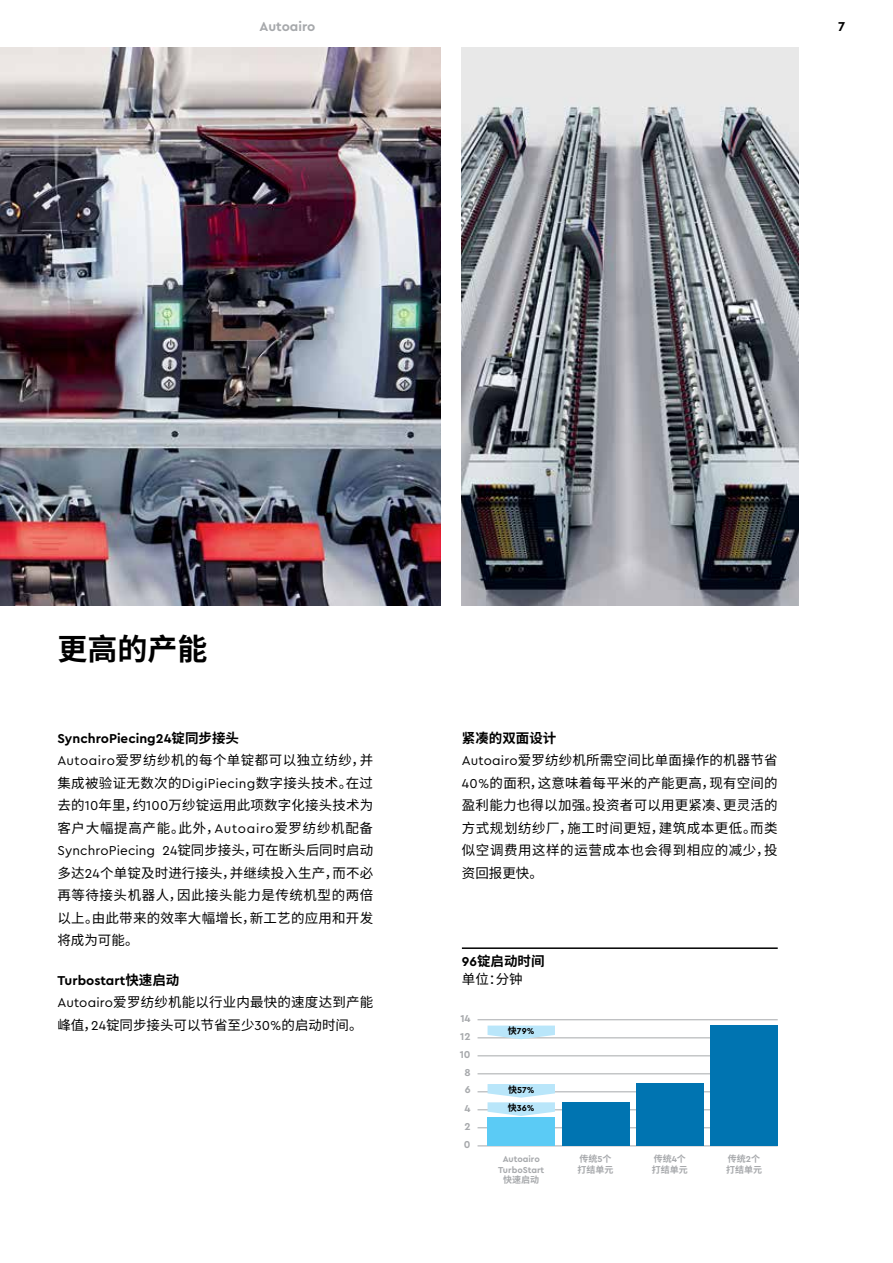
<style>
.page{position:relative;width:893px;height:1263px;background:#fff}
.page>*{position:absolute;margin:0;border:0;box-sizing:border-box;transform-origin:0 0}
.t1{font:700 30px "Noto Sans CJ Ksc";color:#000}
.t2{font:13.5px/22.5px "Noto Sans CJ Ksc";letter-spacing:.015em;color:#000;text-align:justify}
.t3{font:700 13.5px "Saurer";color:#000}
.t4{font:13.5px "Saurer";letter-spacing:.01em;color:#000}
.t5{font:700 13.5px/18px "Noto Sans CJ Ksc";color:#000}
.t6{font:700 13.5px "Saurer";color:#a7a9ac}
.t7{font:700 10.5px "Saurer";color:#a7a9ac}
.t8{font:700 9px/10.5px "Noto Sans CJ Ksc";color:#a7a9ac}
.t9{font:700 9px/10.5px "Saurer";color:#a7a9ac;text-align:center}
.t10{font:700 9px "Saurer";color:#000}
.s1{font-family:"Noto Sans CJ Ksc"}
.s2{font-family:"Saurer"}
.s3{font-weight:700}
.s4{font-weight:400}
</style>
<div class="page">
<img style="left:0;top:48px;width:441px;height:558px">
<img style="left:461px;top:48px;width:338px;height:558px">
<hr style="left:477px;top:1146px;width:301px;height:1px;background:#a7a9ac">
<hr style="left:477px;top:1127px;width:301px;height:1px;background:#a7a9ac">
<hr style="left:477px;top:1109px;width:301px;height:1px;background:#a7a9ac">
<hr style="left:477px;top:1091px;width:301px;height:1px;background:#a7a9ac">
<hr style="left:477px;top:1073px;width:301px;height:1px;background:#a7a9ac">
<hr style="left:477px;top:1055px;width:301px;height:1px;background:#a7a9ac">
<hr style="left:477px;top:1037px;width:301px;height:1px;background:#a7a9ac">
<hr style="left:477px;top:1019px;width:301px;height:1px;background:#a7a9ac">
<hr style="left:462px;top:947px;width:316px;height:2px;background:#000">
<div style="left:488px;top:1117px;width:67px;height:29px;background:#5bcbf5"></div>
<div style="left:562px;top:1102px;width:67px;height:44px;background:#0074b1"></div>
<div style="left:636px;top:1084px;width:67px;height:62px;background:#0074b1"></div>
<div style="left:710px;top:1025px;width:68px;height:121px;background:#0074b1"></div>
<svg style="left:488px;top:1084px;width:67px;height:32px"></svg>
<svg style="left:488px;top:1025px;width:67px;height:14px"></svg>
<p class="t6" style="left:260px;top:18px;width:57px">Autoairo</p>
<p class="t3" style="left:838px;top:18px;width:9px">7</p>
<h1 class="t1" style="left:57px;top:632px;width:151px">更高的产能</h1>
<p class="t3" style="left:57px;top:729px;width:183px">SynchroPiecing24<span class="s1">锭同步接头</span></p>
<p class="t2" style="left:57px;top:749px;width:317px"><span class="s2">Autoairo</span>爱罗纺纱机的每个单锭都可以独立纺纱，并集成被验证无数次的<span class="s2">DigiPiecing</span>数字接头技术。在过去的<span class="s2">10</span>年里，约<span class="s2">100</span>万纱锭运用此项数字化接头技术为客户大幅提高产能。此外，<span class="s2">Autoairo</span>爱罗纺纱机配备</p>
<p class="t4" style="left:57px;top:842px;width:317px">SynchroPiecing 24<span class="s1">锭同步接头，可在断头后同时启动</span></p>
<p class="t2" style="left:57px;top:862px;width:317px">多达<span class="s2">24</span>个单锭及时进行接头，并继续投入生产，而不必再等待接头机器人，因此接头能力是传统机型的两倍以上。由此带来的效率大幅增长，新工艺的应用和开发将成为可能。</p>
<p class="t3" style="left:57px;top:971px;width:123px">Turbostart<span class="s1">快速启动</span></p>
<p class="t2" style="left:57px;top:991px;width:317px"><span class="s2">Autoairo</span>爱罗纺纱机能以行业内最快的速度达到产能峰值，<span class="s2">24</span>锭同步接头可以节省至少<span class="s2">30%</span>的启动时间。</p>
<p class="t2" style="left:462px;top:727px;width:317px;text-align:left"><span class="s3">紧凑的双面设计<br></span><span class="s2">Autoairo</span>爱罗纺纱机所需空间比单面操作的机器节省<br><span class="s2">40%</span>的面积，这意味着每平米的产能更高，现有空间的盈利能力也得以加强。投资者可以用更紧凑、更灵活的方式规划纺纱厂，施工时间更短，建筑成本更低。而类似空调费用这样的运营成本也会得到相应的减少，投资回报更快。</p>
<p class="t5" style="left:462px;top:952px;width:84px"><span class="s2">96</span>锭启动时间<span class="s4">单位：分钟</span></p>
<p class="t7" style="left:460px;top:1011px;width:12px">14</p>
<p class="t7" style="left:460px;top:1029px;width:12px">12</p>
<p class="t7" style="left:460px;top:1047px;width:12px">10</p>
<p class="t7" style="left:464px;top:1065px;width:8px">8</p>
<p class="t7" style="left:465px;top:1083px;width:7px">6</p>
<p class="t7" style="left:465px;top:1101px;width:8px">4</p>
<p class="t7" style="left:464px;top:1119px;width:8px">2</p>
<p class="t7" style="left:464px;top:1137px;width:8px">0</p>
<p class="t10" style="left:508px;top:1025px;width:28px"><span class="s1">快</span>79%</p>
<p class="t10" style="left:508px;top:1083px;width:28px"><span class="s1">快</span>57%</p>
<p class="t10" style="left:508px;top:1102px;width:28px"><span class="s1">快</span>36%</p>
<p class="t9" style="left:498px;top:1153px;width:48px">Autoairo<br>TurboStart</p>
<p class="t8" style="left:503px;top:1175px;width:37px">快速启动</p>
<p class="t8" style="left:577px;top:1154px;width:37px">传统<span class="s2">5</span>个打结单元</p>
<p class="t8" style="left:652px;top:1154px;width:37px">传统<span class="s2">4</span>个打结单元</p>
<p class="t8" style="left:726px;top:1154px;width:37px">传统<span class="s2">2</span>个打结单元</p>
</div>
